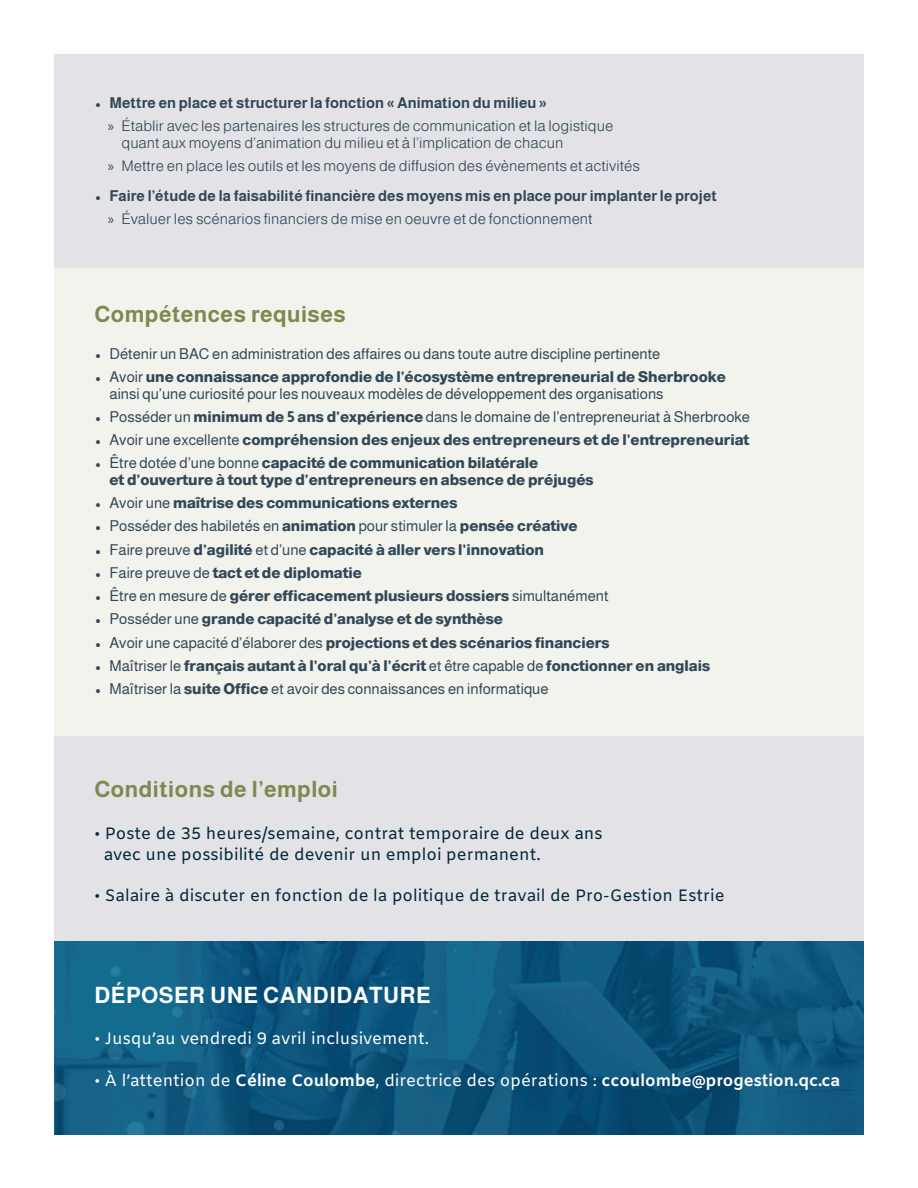
<style>
.page{position:relative;width:918px;height:1188px;background:#fff}
.page>*{position:absolute;margin:0;border:0;box-sizing:border-box;transform-origin:0 0}
.t1{font:700 22.5px "Almarai";letter-spacing:.02em;color:#81874f}
.t2{font:700 22.5px "Almarai";letter-spacing:.02em;color:#fff}
.t3{font:16.5px/21px "Amiko";color:#002538}
.t4{font:16.5px "Amiko";color:#fff}
.t5{font:800 15px/16.5px "Almarai";color:#324757}
.t6{font:15px/16.5px "Almarai";color:#324757}
.t7{font:300 15px/23.2px "Almarai";color:#324757}
.t8{font:700 15px/23.2px "Almarai";color:#324757}
.s1{font-weight:700}
.s2{font-family:"Myriad Pro";font-weight:400}
.s3{font-weight:300}
.s4{font-weight:800}
.s5{font-weight:400}
</style>
<div class="page">
<div style="left:54px;top:259px;width:810px;height:478px;background:#f2f3ed"></div>
<div style="left:54px;top:737px;width:810px;height:205px;background:#e3e3e7"></div>
<div style="left:54px;top:54px;width:810px;height:214px;background:#e3e3e7"></div>
<img style="left:54px;top:942px;width:810px;height:193px">
<p class="t7" style="left:108px;top:91px;width:507px;text-indent:-14px"><span class="s1">• Mettre en place et structurer la fonction « Animation du milieu »<br></span><span class="s2">»</span> Établir avec les partenaires les structures de communication et la logistique</p>
<p class="t7" style="left:108px;top:131px;width:533px;text-indent:14px">quant aux moyens d’animation du milieu et à l’implication de chacun<br><span class="s2">»</span> Mettre en place les outils et les moyens de diffusion des évènements et activités</p>
<p class="t8" style="left:108px;top:184px;width:611px;text-indent:-14px">• Faire l’étude de la faisabilité financière des moyens mis en place pour implanter le projet <span class="s2">»</span> <span class="s3">Évaluer les scénarios financiers de mise en oeuvre et de fonctionnement</span></p>
<h1 class="t1" style="left:94px;top:297px;width:253px">Compétences requises</h1>
<p class="t6" style="left:94px;top:345px;width:567px"><span class="s1">•</span> Détenir un BAC en administration des affaires ou dans toute autre discipline pertinente</p>
<p class="t6" style="left:109px;top:369px;width:618px;text-indent:-15px"><span class="s1">•</span> Avoir <span class="s4">une connaissance approfondie de l’écosystème entrepreneurial de Sherbrooke </span>ainsi qu’une curiosité pour les nouveaux modèles de développement des organisations</p>
<p class="t6" style="left:94px;top:408px;width:657px"><span class="s1">•</span> Posséder un <span class="s4">minimum de 5 ans d’expérience</span> dans le domaine de l’entrepreneuriat à Sherbrooke</p>
<p class="t5" style="left:94px;top:432px;width:656px"><span class="s1">•</span> <span class="s5">Avoir une excellente</span> compréhension des enjeux des entrepreneurs et de l’entrepreneuriat</p>
<p class="t5" style="left:109px;top:455px;width:486px;text-indent:-15px"><span class="s1">•</span> <span class="s5">Être dotée d’une bonne</span> capacité de communication bilatérale<br>et d’ouverture à tout type d’entrepreneurs en absence de préjugés</p>
<p class="t5" style="left:94px;top:495px;width:365px"><span class="s1">•</span> <span class="s5">Avoir une</span> maîtrise des communications externes</p>
<p class="t6" style="left:94px;top:518px;width:485px"><span class="s1">•</span> Posséder des habiletés en <span class="s4">animation</span> pour stimuler la <span class="s4">pensée créative</span></p>
<p class="t5" style="left:94px;top:541px;width:451px"><span class="s1">•</span> <span class="s5">Faire preuve</span> d’agilité <span class="s5">et d’une</span> capacité à aller vers l’innovation</p>
<p class="t5" style="left:94px;top:565px;width:269px"><span class="s1">•</span> <span class="s5">Faire preuve de</span> tact et de diplomatie</p>
<p class="t5" style="left:94px;top:588px;width:516px"><span class="s1">•</span> <span class="s5">Être en mesure de</span> gérer efficacement plusieurs dossiers <span class="s5">simultanément</span></p>
<p class="t5" style="left:94px;top:611px;width:410px"><span class="s1">•</span> <span class="s5">Posséder une</span> grande capacité d’analyse et de synthèse</p>
<p class="t5" style="left:94px;top:634px;width:517px"><span class="s1">•</span> <span class="s5">Avoir une capacité d’élaborer des</span> projections et des scénarios financiers</p>
<p class="t5" style="left:94px;top:658px;width:617px"><span class="s1">•</span> <span class="s5">Maîtriser le</span> français autant à l’oral qu’à l’écrit <span class="s5">et être capable de</span> fonctionner en anglais</p>
<p class="t6" style="left:94px;top:681px;width:456px"><span class="s1">•</span> Maîtriser la <span class="s4">suite Office</span> et avoir des connaissances en informatique</p>
<h1 class="t1" style="left:94px;top:773px;width:245px">Conditions de l’emploi</h1>
<p class="t3" style="left:104px;top:824px;width:501px;text-indent:-9px">• Poste de 35 heures/semaine, contrat temporaire de deux ans avec une possibilité de devenir un emploi permanent.</p>
<p class="t3" style="left:94px;top:886px;width:632px">• Salaire à discuter en fonction de la politique de travail de Pro-Gestion Estrie</p>
<h1 class="t2" style="left:94px;top:978px;width:338px">DÉPOSER UNE CANDIDATURE</h1>
<p class="t4" style="left:94px;top:1029px;width:336px">• Jusqu’au vendredi 9 avril inclusivement.</p>
<p class="t4" style="left:94px;top:1071px;width:747px">• À l’attention de <span class="s1">Céline Coulombe</span>, directrice des opérations : <span class="s1">ccoulombe@progestion.qc.ca</span></p>
</div>
